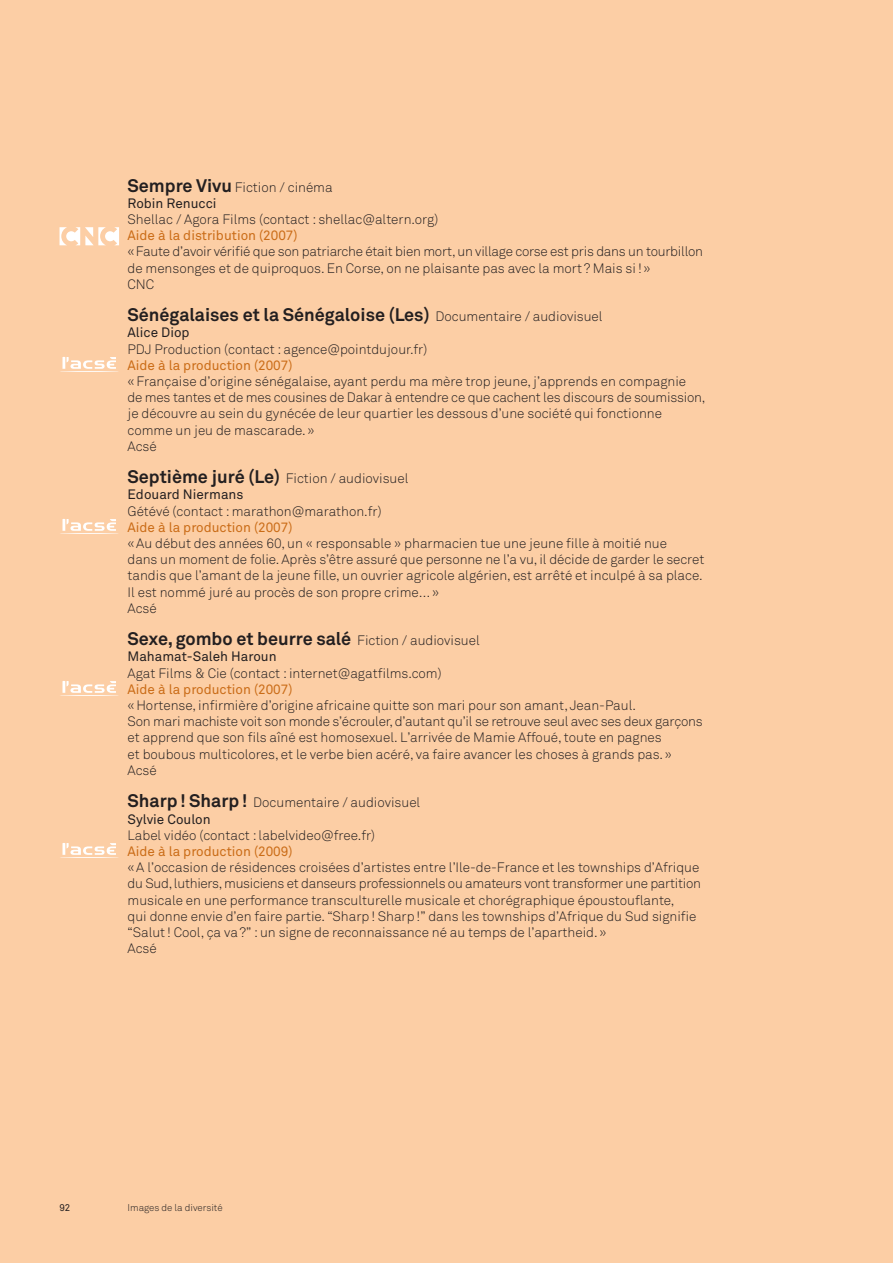
<style>
.page{position:relative;width:893px;height:1263px;background:#fccea5}
.page>*{position:absolute;margin:0;border:0;box-sizing:border-box;transform-origin:0 0}
.t1{font:700 18px "Akkurat";color:#231f20}
.t2{font:300 13.5px/16.2px "Akkurat";color:#231f20}
.t3{font:300 13.5px/16.2px "Akkurat";letter-spacing:-.02em;color:#231f20}
.t4{font:13.5px "Akkurat";color:#ca6c17}
.t5{font:13.5px "Akkurat";color:#231f20}
.t6{font:300 9.75px "Akkurat";color:#231f20}
.t7{font:9.75px "Akkurat";color:#231f20}
.s1{font-weight:700;font-size:18px}
.s2{font-weight:400}
.s3{font-weight:300;font-size:13.5px}
</style>
<div class="page">
<svg style="left:60px;top:227px;width:59px;height:18px"></svg>
<svg style="left:60px;top:357px;width:58px;height:15px"></svg>
<svg style="left:60px;top:519px;width:58px;height:15px"></svg>
<svg style="left:60px;top:681px;width:58px;height:15px"></svg>
<svg style="left:60px;top:843px;width:58px;height:15px"></svg>
<p class="t2" style="left:128px;top:180px;width:207px"><span class="s1">Sempre Vivu</span> Fiction / cinéma<br><span class="s2">Robin Renucci</span></p>
<p class="t2" style="left:128px;top:213px;width:312px">Shellac / Agora Films (contact : shellac@altern.org)</p>
<p class="t4" style="left:128px;top:230px;width:171px">Aide à la distribution (2007)</p>
<p class="t3" style="left:128px;top:245px;width:577px">«Faute d’avoir vérifié que son patriarche était bien mort, un village corse est pris dans un tourbillon de mensonges et de quiproquos. En Corse, on ne plaisante pas avec la mort ? Mais si ! »<br>CNC</p>
<h1 class="t1" style="left:128px;top:308px;width:477px">Sénégalaises et la Sénégaloise (Les) <span class="s3">Documentaire / audiovisuel</span></h1>
<p class="t5" style="left:128px;top:328px;width:63px">Alice Diop</p>
<p class="t2" style="left:128px;top:342px;width:301px">PDJ Production (contact : agence@pointdujour.fr)</p>
<p class="t4" style="left:128px;top:360px;width:166px">Aide à la production (2007)</p>
<p class="t2" style="left:128px;top:375px;width:579px">« Française d’origine sénégalaise, ayant perdu ma mère trop jeune, j’apprends en compagnie<br>de mes tantes et de mes cousines de Dakar à entendre ce que cachent les discours de soumission, je découvre au sein du gynécée de leur quartier les dessous d’une société qui fonctionne comme un jeu de mascarade. »<br>Acsé</p>
<p class="t2" style="left:128px;top:472px;width:282px"><span class="s1">Septième juré (Le)</span> Fiction / audiovisuel<br><span class="s2">Edouard Niermans</span></p>
<p class="t2" style="left:128px;top:504px;width:256px">Gétévé (contact : marathon@marathon.fr)</p>
<p class="t4" style="left:128px;top:522px;width:166px">Aide à la production (2007)</p>
<p class="t2" style="left:128px;top:537px;width:578px">« Au début des années 60, un « responsable » pharmacien tue une jeune fille à moitié nue<br>dans un moment de folie. Après s’être assuré que personne ne l’a vu, il décide de garder le secret tandis que l’amant de la jeune fille, un ouvrier agricole algérien, est arrêté et inculpé à sa place.<br>Il est nommé juré au procès de son propre crime… »<br>Acsé</p>
<h1 class="t1" style="left:128px;top:632px;width:354px">Sexe, gombo et beurre salé <span class="s3">Fiction / audiovisuel</span></h1>
<p class="t5" style="left:128px;top:652px;width:151px">Mahamat-Saleh Haroun</p>
<p class="t2" style="left:128px;top:666px;width:316px">Agat Films &amp; Cie (contact : internet@agatfilms.com)</p>
<p class="t4" style="left:128px;top:684px;width:166px">Aide à la production (2007)</p>
<p class="t2" style="left:128px;top:699px;width:577px">« Hortense, infirmière d’origine africaine quitte son mari pour son amant, Jean-Paul.<br>Son mari machiste voit son monde s’écrouler, d’autant qu’il se retrouve seul avec ses deux garçons et apprend que son fils aîné est homosexuel. L’arrivée de Mamie Affoué, toute en pagnes<br>et boubous multicolores, et le verbe bien acéré, va faire avancer les choses à grands pas. » Acsé</p>
<p class="t2" style="left:128px;top:796px;width:294px"><span class="s1">Sharp ! Sharp !</span> Documentaire / audiovisuel<br><span class="s2">Sylvie Coulon</span></p>
<p class="t2" style="left:128px;top:828px;width:249px">Label vidéo (contact : labelvideo@free.fr)</p>
<p class="t4" style="left:128px;top:846px;width:166px">Aide à la production (2009)</p>
<p class="t2" style="left:128px;top:861px;width:575px">« A l’occasion de résidences croisées d’artistes entre l’Ile-de-France et les townships d’Afrique du Sud, luthiers, musiciens et danseurs professionnels ou amateurs vont transformer une partition musicale en une performance transculturelle musicale et chorégraphique époustouflante,<br>qui donne envie d’en faire partie. “Sharp ! Sharp !” dans les townships d’Afrique du Sud signifie “Salut ! Cool, ça va ?” : un signe de reconnaissance né au temps de l’apartheid. »<br>Acsé</p>
<p class="t7" style="left:60px;top:1203px;width:12px">92</p>
<p class="t6" style="left:128px;top:1203px;width:97px">Images de la diversité</p>
</div>
